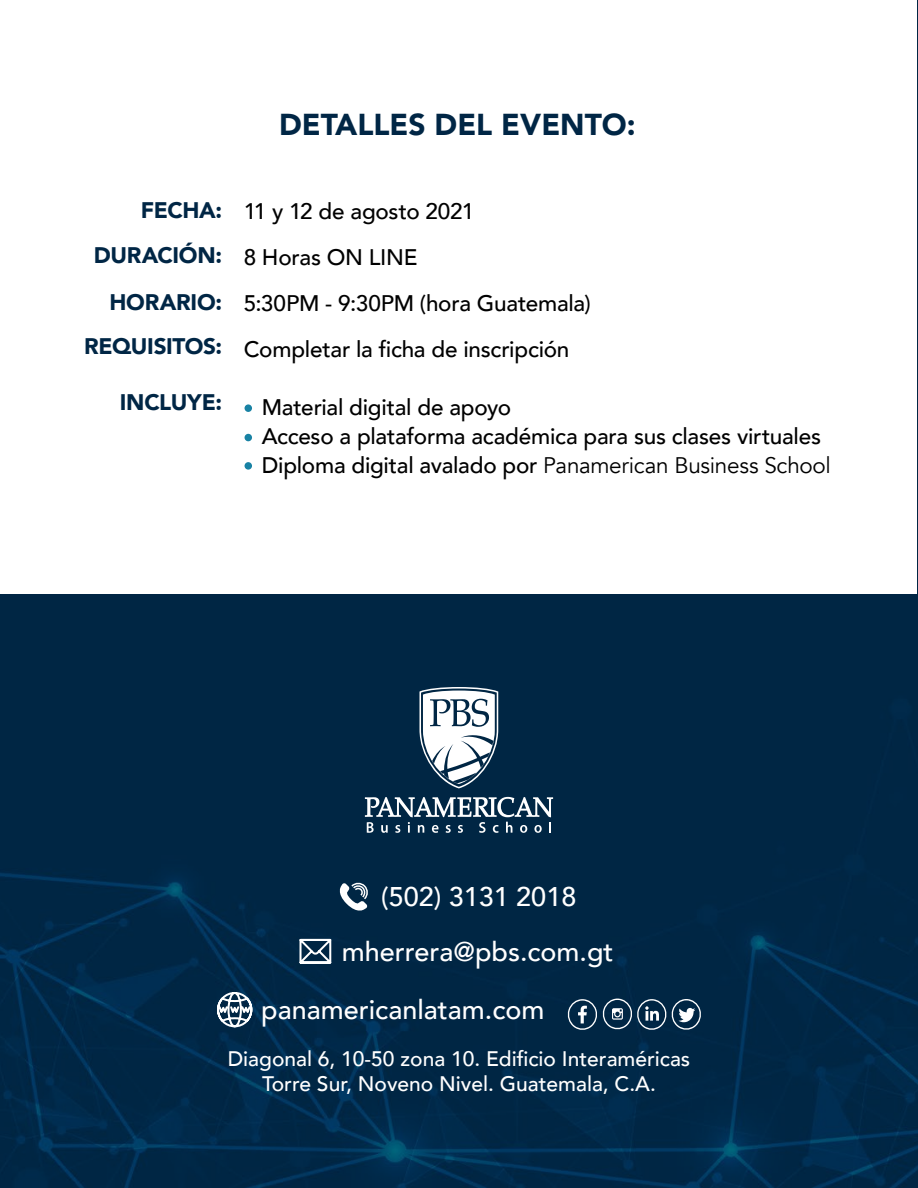
<style>
.page{position:relative;width:918px;height:1188px;background:#002645}
.page>*{position:absolute;margin:0;border:0;box-sizing:border-box;transform-origin:0 0}
.t1{font:900 30px "Avenir LT Std";color:#002645}
.t2{font:500 27px/54.3px "Avenir";color:#fff;text-align:center}
.t3{font:500 22.5px/45.9px "Avenir";letter-spacing:-.01em;color:#000}
.t4{font:900 22.5px/44.4px "Avenir";letter-spacing:-.01em;color:#002645;text-align:right}
.t5{font:500 21px/25.2px "Avenir";color:#fff;text-align:center}
.s1{font-weight:400}
</style>
<div class="page">
<div style="left:0;top:0;width:916px;height:594px;background:#fff"></div>
<div style="left:245px;top:404px;width:7px;height:8px;background:#1882a4;border-radius:50%"></div>
<div style="left:245px;top:434px;width:7px;height:7px;background:#1882a4;border-radius:50%"></div>
<div style="left:245px;top:462px;width:7px;height:8px;background:#1882a4;border-radius:50%"></div>
<svg style="left:419px;top:687px;width:79px;height:101px"></svg>
<svg style="left:365px;top:797px;width:188px;height:36px"></svg>
<svg style="left:339px;top:883px;width:29px;height:28px"></svg>
<svg style="left:299px;top:938px;width:33px;height:26px"></svg>
<svg style="left:567px;top:999px;width:134px;height:31px"></svg>
<svg style="left:217px;top:991px;width:36px;height:37px"></svg>
<h1 class="t1" style="left:279px;top:107px;width:283px">DETALLES DEL EVENT</h1>
<h1 class="t1" style="left:602px;top:107px;width:35px">O:</h1>
<p class="t4" style="left:94px;top:188px;width:130px">FECHA:<br>DURACIÓN:</p>
<p class="t4" style="left:84px;top:279px;width:140px">HORARIO:<br>REQUISITOS:</p>
<p class="t4" style="left:120px;top:379px;width:104px">INCLUYE:</p>
<p class="t3" style="left:244px;top:187px;width:349px">11 y 12 de agosto 2021<br>8 Horas ON LINE<br>5:30PM - 9:30PM (hora Guatemala(<br>Completar la ficha de inscripción</p>
<p class="t3" style="left:262px;top:391px;width:571px;line-height:29px">Material digital de apoyo<br>Acceso a plataforma académica para sus clases virtuales<br>Diploma digital avalado por <span class="s1">Panamerican Business School</span></p>
<p class="t2" style="left:342px;top:868px;width:273px">)502( 3131 2018 mherrera@pbs.com.gt</p>
<p class="t2" style="left:261px;top:981px;width:285px">panamericanlatam.com</p>
<p class="t5" style="left:228px;top:1045px;width:464px">Diagonal 6, 10-50 zona 10. Edificio Interaméricas<br>Torre Sur, Noveno Nivel. Guatemala C, A. .</p>
</div>
